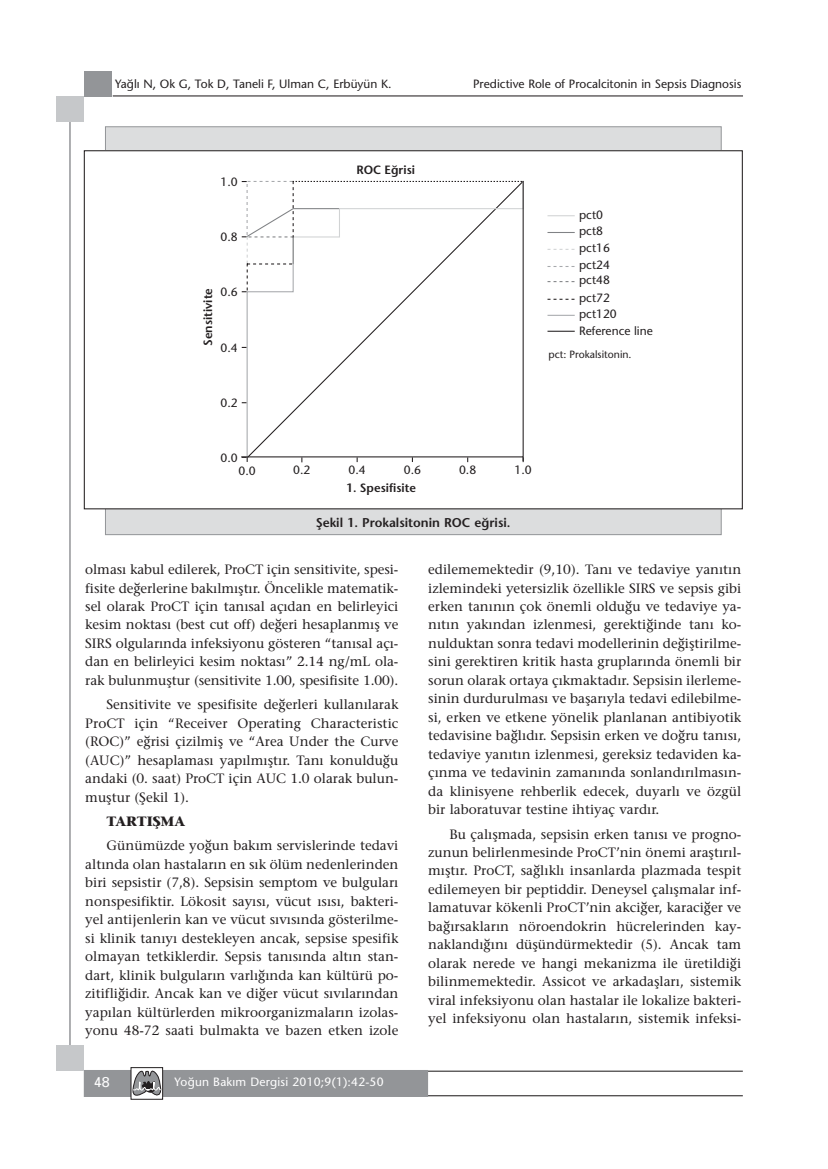
<style>
.page{position:relative;width:828px;height:1169px;background:#fff}
.page>*{position:absolute;margin:0;border:0;box-sizing:border-box;transform-origin:0 0}
.t1{font:14.25px "Univers";color:#fff}
.t2{font:13.5px/18.5px "Stone Serif";color:#231f20;text-align:justify}
.t3{font:700 13.5px "Stone Serif";color:#231f20}
.t4{font:600 12.75px "Stone Sans";color:#231f20}
.t5{font:12px/16.6px "Stone Sans";color:#231f20}
.t6{font:600 12px "Stone Sans";color:#231f20}
.t7{font:12px "Stone Sans";letter-spacing:.015em;color:#fff}
.t8{font:10.5px "Stone Sans";color:#231f20}
</style>
<div class="page">
<hr style="left:398px;top:1070px;width:345px;height:1px;background:#231f20">
<hr style="left:398px;top:1095px;width:345px;height:1px;background:#231f20">
<div style="left:84px;top:1070px;width:344px;height:27px;background:#939598"></div>
<hr style="left:113px;top:95px;width:630px;height:1px;background:#231f20">
<svg style="left:133px;top:1070px;width:28px;height:30px"></svg>
<div style="left:131px;top:1067px;width:32px;height:32px;border:1px solid #231f20"></div>
<hr style="left:69px;top:121px;width:2px;height:924px;background:#939598">
<div style="left:84px;top:71px;width:27px;height:26px;background:#939598"></div>
<div style="left:56px;top:97px;width:28px;height:25px;background:#c6c8ca"></div>
<div style="left:56px;top:1045px;width:28px;height:26px;background:#c6c8ca"></div>
<div style="left:105px;top:127px;width:616px;height:407px;background:#dcddde"></div>
<div style="left:84px;top:151px;width:658px;height:358px;background:#fff"></div>
<svg style="left:548px;top:215px;width:27px;height:1px"></svg>
<svg style="left:548px;top:232px;width:27px;height:1px"></svg>
<svg style="left:548px;top:249px;width:27px;height:1px"></svg>
<svg style="left:548px;top:266px;width:27px;height:1px"></svg>
<svg style="left:548px;top:281px;width:27px;height:1px"></svg>
<svg style="left:548px;top:299px;width:27px;height:1px"></svg>
<svg style="left:548px;top:315px;width:27px;height:1px"></svg>
<svg style="left:548px;top:331px;width:27px;height:1px"></svg>
<svg style="left:242px;top:180px;width:282px;height:282px"></svg>
<hr style="left:241px;top:456px;width:282px;height:1px;background:#231f20">
<hr style="left:523px;top:181px;width:1px;height:280px;background:#231f20">
<p class="t5" style="left:115px;top:77px;width:278px">Yağlı N, Ok G, Tok D, Taneli F, Ulman C, Erbüyün K.</p>
<p class="t5" style="left:473px;top:77px;width:270px">Predictive Role of Procalcitonin in Sepsis Diagnosis</p>
<p class="t5" style="left:221px;top:175px;width:19px">1.0</p>
<p class="t5" style="left:221px;top:230px;width:19px">0.8</p>
<p class="t6" style="left:203px;top:346px;width:59px;rotate:-90deg">Sensitivite</p>
<p class="t5" style="left:221px;top:285px;width:19px">0.6</p>
<p class="t5" style="left:221px;top:340px;width:19px">0.4</p>
<p class="t5" style="left:221px;top:396px;width:19px">0.2</p>
<p class="t5" style="left:221px;top:450px;width:19px">0.0</p>
<p class="t5" style="left:239px;top:463px;width:19px">0.0</p>
<p class="t6" style="left:356px;top:165px;width:60px">ROC Eğrisi</p>
<p class="t5" style="left:579px;top:207px;width:32px">pct0 pct8 pct16 pct24</p>
<p class="t5" style="left:579px;top:272px;width:32px;line-height:18.1px">pct48 pct72</p>
<p class="t5" style="left:579px;top:307px;width:75px;line-height:16.2px">pct120<br>Reference line</p>
<p class="t8" style="left:549px;top:350px;width:85px">pct: Prokalsitonin.</p>
<p class="t5" style="left:293px;top:463px;width:19px">0.2</p>
<p class="t5" style="left:349px;top:463px;width:19px">0.4</p>
<p class="t5" style="left:404px;top:463px;width:19px">0.6</p>
<p class="t5" style="left:459px;top:463px;width:19px">0.8</p>
<p class="t5" style="left:515px;top:463px;width:19px">1.0</p>
<p class="t6" style="left:346px;top:483px;width:71px">1. Spesifisite</p>
<p class="t4" style="left:316px;top:518px;width:196px">Şekil 1. Prokalsitonin ROC eğrisi.</p>
<p class="t2" style="left:85px;top:561px;width:315px">olması kabul edilerek, ProCT için sensitivite, spesi&shy;fisite değerlerine bakılmıştır. Öncelikle matematik&shy;sel olarak ProCT için tanısal açıdan en belirleyici kesim noktası (best cut off) değeri hesaplanmış ve SIRS olgularında infeksiyonu gösteren “tanısal açı&shy;dan en belirleyici kesim noktası” 2.14 ng/mL ola&shy;rak bulunmuştur (sensitivite 1.00, spesifisite 1.00).</p>
<p class="t2" style="left:85px;top:696px;width:315px;text-indent:21px">Sensitivite ve spesifisite değerleri kullanılarak ProCT için “Receiver Operating Characteristic (ROC)” eğrisi çizilmiş ve “Area Under the Curve (AUC)” hesaplaması yapılmıştır. Tanı konulduğu andaki (0. saat) ProCT için AUC 1.0 olarak bulun&shy;muştur (Şekil 1).</p>
<p class="t3" style="left:107px;top:816px;width:80px">TARTIŞMA</p>
<p class="t2" style="left:85px;top:838px;width:315px;text-indent:21px">Günümüzde yoğun bakım servislerinde tedavi altında olan hastaların en sık ölüm nedenlerinden biri sepsistir (7,8). Sepsisin semptom ve bulguları nonspesifiktir. Lökosit sayısı, vücut ısısı, bakteri&shy;yel antijenlerin kan ve vücut sıvısında gösterilme&shy;si klinik tanıyı destekleyen ancak, sepsise spesifik olmayan tetkiklerdir. Sepsis tanısında altın stan&shy;dart, klinik bulguların varlığında kan kültürü po&shy;zitifliğidir. Ancak kan ve diğer vücut sıvılarından yapılan kültürlerden mikroorganizmaların izolas&shy;yonu 48-72 saati bulmakta ve bazen etken izole</p>
<p class="t1" style="left:94px;top:1076px;width:17px">48</p>
<p class="t7" style="left:175px;top:1077px;width:211px">Yoğun Bakım Dergisi 2010;9(1):42-50</p>
<p class="t2" style="left:428px;top:561px;width:315px">edilememektedir (9,10). Tanı ve tedaviye yanıtın izlemindeki yetersizlik özellikle SIRS ve sepsis gibi erken tanının çok önemli olduğu ve tedaviye ya&shy;nıtın yakından izlenmesi, gerektiğinde tanı ko&shy;nulduktan sonra tedavi modellerinin değiştirilme&shy;sini gerektiren kritik hasta gruplarında önemli bir sorun olarak ortaya çıkmaktadır. Sepsisin ilerleme&shy;sinin durdurulması ve başarıyla tedavi edilebilme&shy;si, erken ve etkene yönelik planlanan antibiyotik tedavisine bağlıdır. Sepsisin erken ve doğru tanısı, tedaviye yanıtın izlenmesi, gereksiz tedaviden ka&shy;çınma ve tedavinin zamanında sonlandırılmasın&shy;da klinisyene rehberlik edecek, duyarlı ve özgül bir laboratuvar testine ihtiyaç vardır.</p>
<p class="t2" style="left:428px;top:826px;width:315px;text-indent:21px">Bu çalışmada, sepsisin erken tanısı ve progno&shy;zunun belirlenmesinde ProCT’nin önemi araştırıl&shy;mıştır. ProCT, sağlıklı insanlarda plazmada tespit edilemeyen bir peptiddir. Deneysel çalışmalar inf&shy;lamatuvar kökenli ProCT’nin akciğer, karaciğer ve bağırsakların nöroendokrin hücrelerinden kay&shy;naklandığını düşündürmektedir (5). Ancak tam olarak nerede ve hangi mekanizma ile üretildiği bilinmemektedir. Assicot ve arkadaşları, sistemik viral infeksiyonu olan hastalar ile lokalize bakteri&shy;yel infeksiyonu olan hastaların, sistemik infeksi-</p>
</div>
